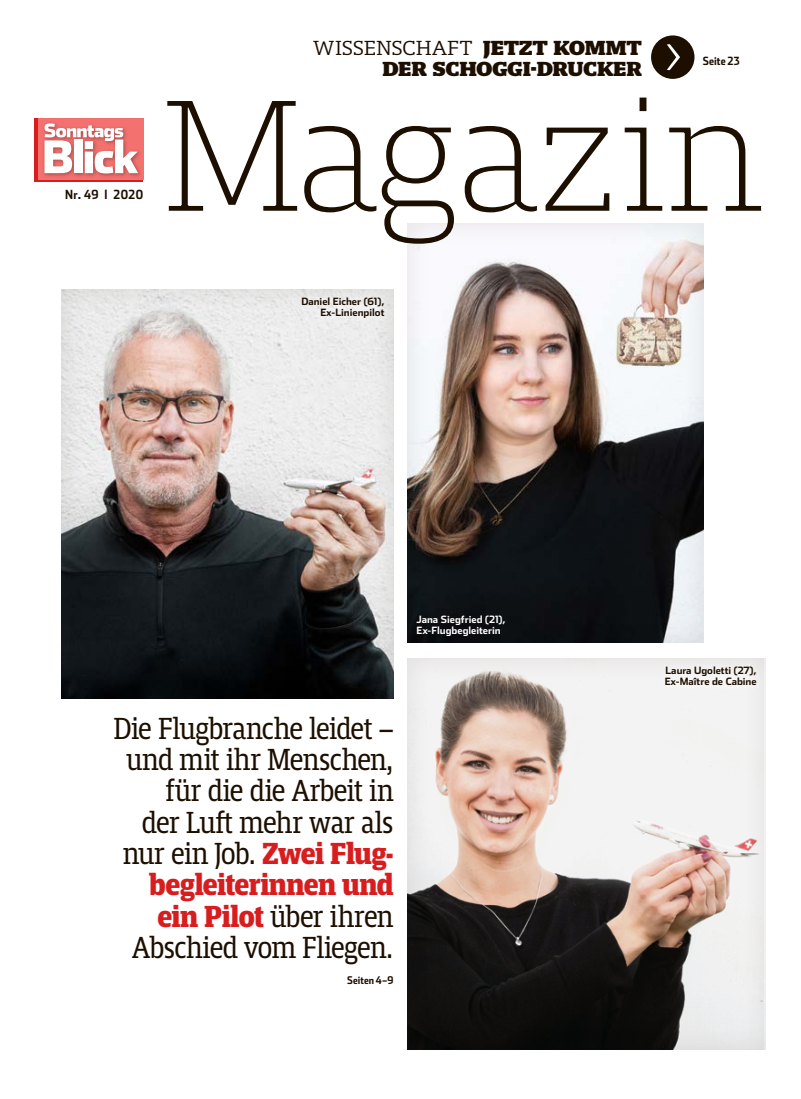
<style>
.page{position:relative;width:801px;height:1099px;background:#fff}
.page>*{position:absolute;margin:0;border:0;box-sizing:border-box;transform-origin:0 0}
.Cover_Logo_x02{font:100 164.88px "Mislab Pro";letter-spacing:-.015em;color:#1c0f00}
.Cover_Headline_x04{font:31.75px/31.2px "Mislab Pro Narrow";letter-spacing:-.02em;color:#1c0f00;text-align:right}
.Cover_Dachzeile_Anri{font:900 21.25px/21.2px "Mislab Pro";letter-spacing:-.01em;color:#1c0f00;text-align:right}
.Cover_Dachzeile_Anri-2{font:300 21.25px "Mislab Pro";letter-spacing:-.01em;color:#1c0f00}
.t1{font:700 12.5px "Stainless Cond";letter-spacing:.035em;color:#1c0f00}
.Cover_DachzeilePagin{font:700 11.25px "Stainless Cond";letter-spacing:.005em;color:#1c0f00}
.Cover_Headline_x04-2{font:700 10.62px "Stainless Cond";letter-spacing:.01em;color:#1c0f00}
.Legende_pos_x11{font:700 10px/10.6px "Stainless";color:#1c0f00;text-align:right}
.Legende_pos_x11-2{font:700 10px/10.6px "Stainless";color:#fff}
.s1{font-weight:700;font-stretch:expanded;color:#d81d1f}
</style>
<div class="page">
<div style="left:651px;top:35px;width:43px;height:44px;background:#1c0f00;border-radius:50%"></div>
<svg style="left:667px;top:44px;width:13px;height:26px"></svg>
<div style="left:34px;top:118px;width:109px;height:64px;background:linear-gradient(to right,#d81d1f,#d81d1f)"></div>
<div style="left:38px;top:118px;width:105px;height:61px;background:#f3716f"></div>
<img style="left:43px;top:126px;width:98px;height:51px">
<svg style="left:45px;top:123px;width:93px;height:50px"></svg>
<div style="left:396px;top:223px;width:319px;height:422px;background:#1c0f00;opacity:.1"></div>
<div style="left:397px;top:657px;width:381px;height:394px;background:#1c0f00;opacity:.1"></div>
<div style="left:50px;top:289px;width:355px;height:411px;background:#1c0f00;opacity:.1"></div>
<div style="left:294px;top:290px;width:97px;height:35px;background:#ececec"></div>
<div style="left:657px;top:659px;width:106px;height:33px;background:#f4f3f3"></div>
<p class="t1" style="left:65px;top:187px;width:80px">Nr. 49 l 2020</p>
<p class="Cover_Dachzeile_Anri" style="left:382px;top:37px;width:261px">JETZT KOMMT<br>DER SCHOGGI-DRUCKER</p>
<p class="Cover_Dachzeile_Anri-2" style="left:313px;top:35px;width:161px">WISSENSCHAFT</p>
<p class="Cover_DachzeilePagin" style="left:703px;top:54px;width:38px">Seite 23</p>
<p class="Cover_Logo_x02" style="left:160px;top:57px;width:604px">Magazin</p>
<p class="Legende_pos_x11" style="left:301px;top:296px;width:85px">Daniel Eicher (61),<br>Ex-Linienpilot</p>
<p class="Legende_pos_x11-2" style="left:416px;top:614px;width:91px">Jana Siegfried (21),<br>Ex-Flugbegleiterin</p>
<p class="Legende_pos_x11" style="left:665px;top:665px;width:93px;text-align:left">Laura Ugoletti (27),<br>Ex-Maître de Cabine</p>
<p class="Cover_Headline_x04" style="left:113px;top:712px;width:281px">Die Flugbranche leidet – und mit ihr Menschen, für die die Arbeit in<br>der Luft mehr war als nur ein Job. <span class="s1">Zwei Flug&shy;begleiterinnen und ein Pilot</span> über ihren<br>Abschied vom Fliegen.</p>
<p class="Cover_Headline_x04-2" style="left:347px;top:973px;width:48px">Seiten 4–9</p>
</div>
